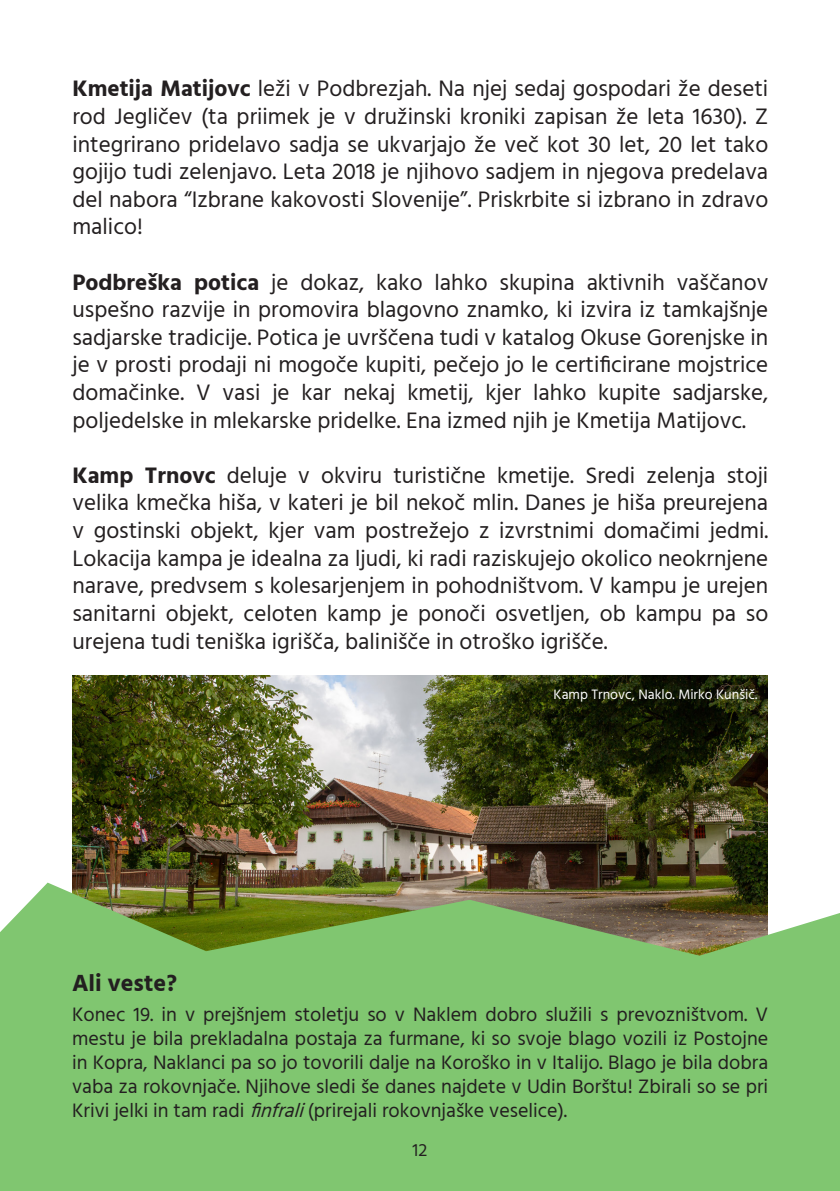
<style>
.page{position:relative;width:840px;height:1191px;background:#fff}
.page>*{position:absolute;margin:0;border:0;box-sizing:border-box;transform-origin:0 0}
.t1{font:700 24px "Hind";color:#231f20}
.t2{font:23px/27.6px "Hind";color:#231f20;text-align:justify}
.t3{font:20px/24px "Hind";color:#231f20;text-align:justify}
.t4{font:18px "Hind";color:#231f20}
.t5{font:14px "Hind";color:#fff}
.s1{font-weight:700}
.s2{font-style:italic}
</style>
<div class="page">
<img style="left:72px;top:676px;width:695px;height:206px">
<svg style="left:0;top:882px;width:839px;height:309px;background:#7fbb6b"></svg>
<p class="t2" style="left:72px;top:76px;width:697px"><span class="s1">Kmetija Matijovc</span> leži v Podbrezjah. Na njej sedaj gospodari že deseti rod Jegličev (ta priimek je v družinski kroniki zapisan že leta 1630). Z integrirano pridelavo sadja se ukvarjajo že več kot 30 let, 20 let tako gojijo tudi zelenjavo. Leta 2018 je njihovo sadjem in njegova predelava del nabora “Izbrane kakovosti Slovenije”. Priskrbite si izbrano in zdravo malico!</p>
<p class="t2" style="left:72px;top:269px;width:697px"><span class="s1">Podbreška potica</span> je dokaz, kako lahko skupina aktivnih vaščanov uspešno razvije in promovira blagovno znamko, ki izvira iz tamkajšnje sadjarske tradicije. Potica je uvrščena tudi v katalog Okuse Gorenjske in je v prosti prodaji ni mogoče kupiti, pečejo jo le certificirane mojstrice domačinke. V vasi je kar nekaj kmetij, kjer lahko kupite sadjarske, poljedelske in mlekarske pridelke. Ena izmed njih je Kmetija Matijovc.</p>
<p class="t2" style="left:72px;top:462px;width:697px"><span class="s1">Kamp Trnovc</span> deluje v okviru turistične kmetije. Sredi zelenja stoji velika kmečka hiša, v kateri je bil nekoč mlin. Danes je hiša preurejena v gostinski objekt, kjer vam postrežejo z izvrstnimi domačimi jedmi.<br>Lokacija kampa je idealna za ljudi, ki radi raziskujejo okolico neokrnjene narave, predvsem s kolesarjenjem in pohodništvom. V kampu je urejen sanitarni objekt, celoten kamp je ponoči osvetljen, ob kampu pa so urejena tudi teniška igrišča, balinišče in otroško igrišče.</p>
<p class="t5" style="left:553px;top:684px;width:205px">Kamp Trnovc, Naklo. Mirko Kunšič.</p>
<p class="t1" style="left:72px;top:968px;width:106px">Ali veste?</p>
<p class="t3" style="left:72px;top:1003px;width:697px">Konec 19. in v prejšnjem stoletju so v Naklem dobro služili s prevozništvom. V mestu je bila prekladalna postaja za furmane, ki so svoje blago vozili iz Postojne in Kopra, Naklanci pa so jo tovorili dalje na Koroško in v Italijo. Blago je bila dobra vaba za rokovnjače. Njihove sledi še danes najdete v Udin Borštu! Zbirali so se pri Krivi jelki in tam radi <span class="s2">finfrali</span>(prirejali rokovnjaške veselice).</p>
<p class="t4" style="left:412px;top:1137px;width:16px">12</p>
</div>
